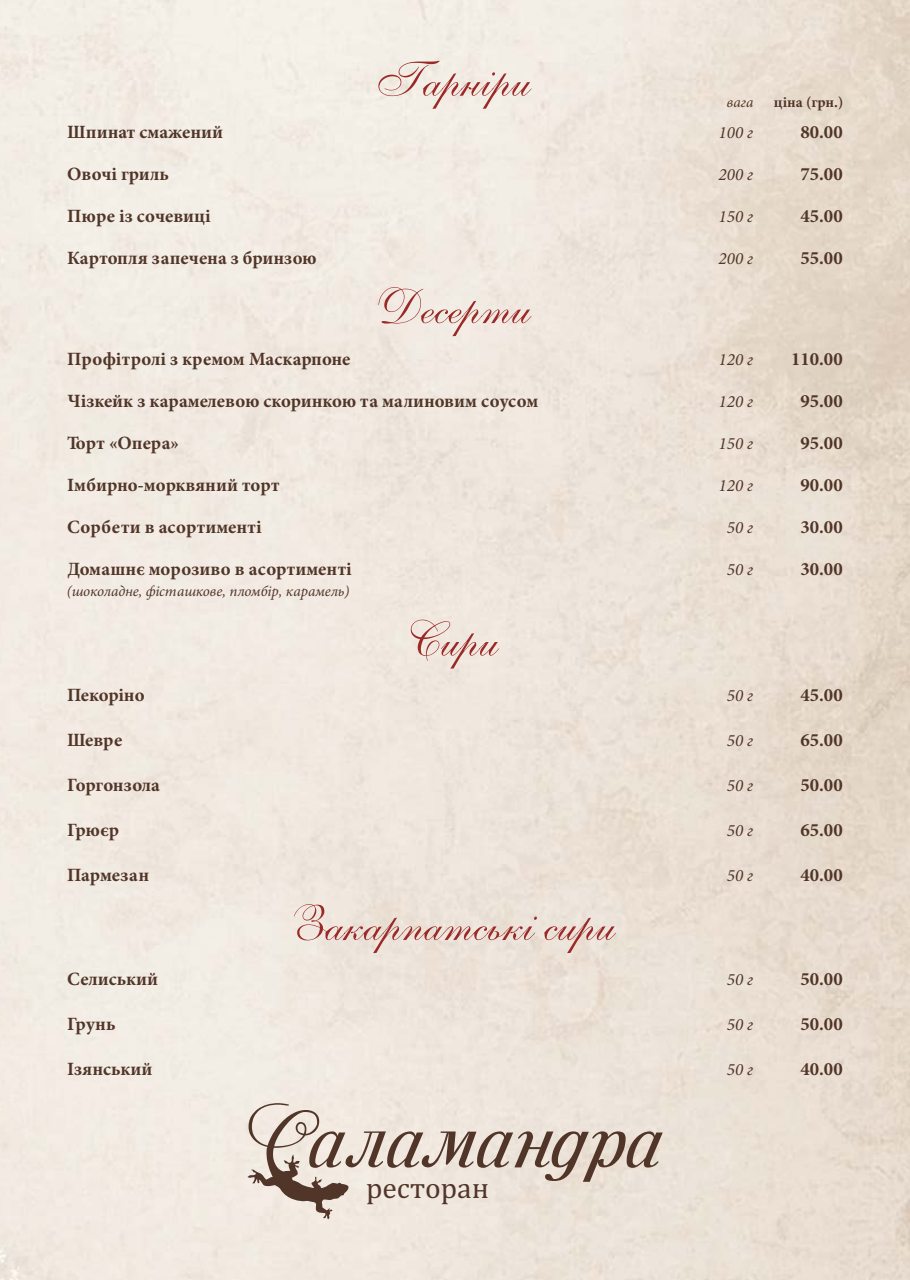
<style>
.page{position:relative;width:910px;height:1280px;background:#fff}
.page>*{position:absolute;margin:0;border:0;box-sizing:border-box;transform-origin:0 0}
.t1{font:29.55px "Cambria";color:#513528}
.t2{font:700 18.75px "Minion Pro";color:#513528}
.t3{font:italic 17.25px "Minion Pro";color:#513528}
.t4{font:italic 15px "Minion Pro";color:#513528}
.t5{font:700 15px "Minion Pro";color:#513528}
</style>
<div class="page">
<svg style="left:378px;top:61px;width:154px;height:48px"></svg>
<svg style="left:378px;top:287px;width:153px;height:49px"></svg>
<svg style="left:411px;top:620px;width:88px;height:49px"></svg>
<svg style="left:294px;top:904px;width:322px;height:49px"></svg>
<svg style="left:247px;top:1103px;width:416px;height:116px"></svg>
<p class="t2" style="left:67px;top:124px;width:157px">Шпинат смажений</p>
<p class="t2" style="left:67px;top:166px;width:103px">Овочі гриль</p>
<p class="t2" style="left:67px;top:208px;width:145px">Пюре із сочевиці</p>
<p class="t2" style="left:67px;top:250px;width:251px">Картопля запечена з бринзою</p>
<p class="t2" style="left:67px;top:352px;width:285px">Профітролі з кремом Маскарпоне</p>
<p class="t2" style="left:68px;top:394px;width:473px">Чізкейк з карамелевою скоринкою та малиновим соусом</p>
<p class="t2" style="left:67px;top:436px;width:113px">Торт «Опера»</p>
<p class="t2" style="left:67px;top:478px;width:214px">Імбирно-морквяний торт</p>
<p class="t2" style="left:67px;top:520px;width:196px">Сорбети в асортименті</p>
<p class="t2" style="left:67px;top:562px;width:286px">Домашнє морозиво в асортименті</p>
<p class="t4" style="left:67px;top:585px;width:284px">(шоколадне, фісташкове, пломбір, карамель)</p>
<p class="t2" style="left:67px;top:687px;width:79px">Пекоріно</p>
<p class="t2" style="left:67px;top:732px;width:57px">Шевре</p>
<p class="t2" style="left:67px;top:777px;width:94px">Горгонзола</p>
<p class="t2" style="left:67px;top:822px;width:54px">Грюєр</p>
<p class="t2" style="left:67px;top:867px;width:83px">Пармезан</p>
<p class="t2" style="left:67px;top:971px;width:92px">Селиський</p>
<p class="t2" style="left:67px;top:1016px;width:50px">Грунь</p>
<p class="t2" style="left:67px;top:1061px;width:87px">Ізянський</p>
<h1 class="t1" style="left:366px;top:1175px;width:125px">ресторан</h1>
<p class="t4" style="left:727px;top:96px;width:28px">вага</p>
<p class="t5" style="left:774px;top:96px;width:71px">ціна (грн.)</p>
<p class="t3" style="left:719px;top:125px;width:36px">100 г</p>
<p class="t3" style="left:719px;top:167px;width:36px">200 г</p>
<p class="t3" style="left:719px;top:209px;width:36px">150 г</p>
<p class="t3" style="left:719px;top:251px;width:36px">200 г</p>
<p class="t3" style="left:719px;top:353px;width:36px">120 г</p>
<p class="t3" style="left:719px;top:395px;width:36px">120 г</p>
<p class="t3" style="left:719px;top:437px;width:36px">150 г</p>
<p class="t3" style="left:719px;top:479px;width:36px">120 г</p>
<p class="t3" style="left:727px;top:521px;width:28px">50 г</p>
<p class="t3" style="left:727px;top:563px;width:28px">50 г</p>
<p class="t2" style="left:800px;top:124px;width:44px">80.00</p>
<p class="t2" style="left:800px;top:166px;width:44px">75.00</p>
<p class="t2" style="left:800px;top:208px;width:44px">45.00</p>
<p class="t2" style="left:800px;top:250px;width:44px">55.00</p>
<p class="t2" style="left:791px;top:352px;width:53px">110.00</p>
<p class="t2" style="left:800px;top:394px;width:44px">95.00</p>
<p class="t2" style="left:800px;top:436px;width:44px">95.00</p>
<p class="t2" style="left:800px;top:478px;width:44px">90.00</p>
<p class="t2" style="left:800px;top:520px;width:44px">30.00</p>
<p class="t2" style="left:800px;top:562px;width:44px">30.00</p>
<p class="t3" style="left:727px;top:688px;width:28px">50 г</p>
<p class="t3" style="left:727px;top:733px;width:28px">50 г</p>
<p class="t3" style="left:727px;top:778px;width:28px">50 г</p>
<p class="t3" style="left:727px;top:823px;width:28px">50 г</p>
<p class="t3" style="left:727px;top:868px;width:28px">50 г</p>
<p class="t3" style="left:727px;top:972px;width:28px">50 г</p>
<p class="t3" style="left:727px;top:1017px;width:28px">50 г</p>
<p class="t3" style="left:727px;top:1062px;width:28px">50 г</p>
<p class="t2" style="left:800px;top:687px;width:44px">45.00</p>
<p class="t2" style="left:800px;top:732px;width:44px">65.00</p>
<p class="t2" style="left:800px;top:777px;width:44px">50.00</p>
<p class="t2" style="left:800px;top:822px;width:44px">65.00</p>
<p class="t2" style="left:800px;top:867px;width:44px">40.00</p>
<p class="t2" style="left:800px;top:971px;width:44px">50.00</p>
<p class="t2" style="left:800px;top:1016px;width:44px">50.00</p>
<p class="t2" style="left:800px;top:1061px;width:44px">40.00</p>
</div>
